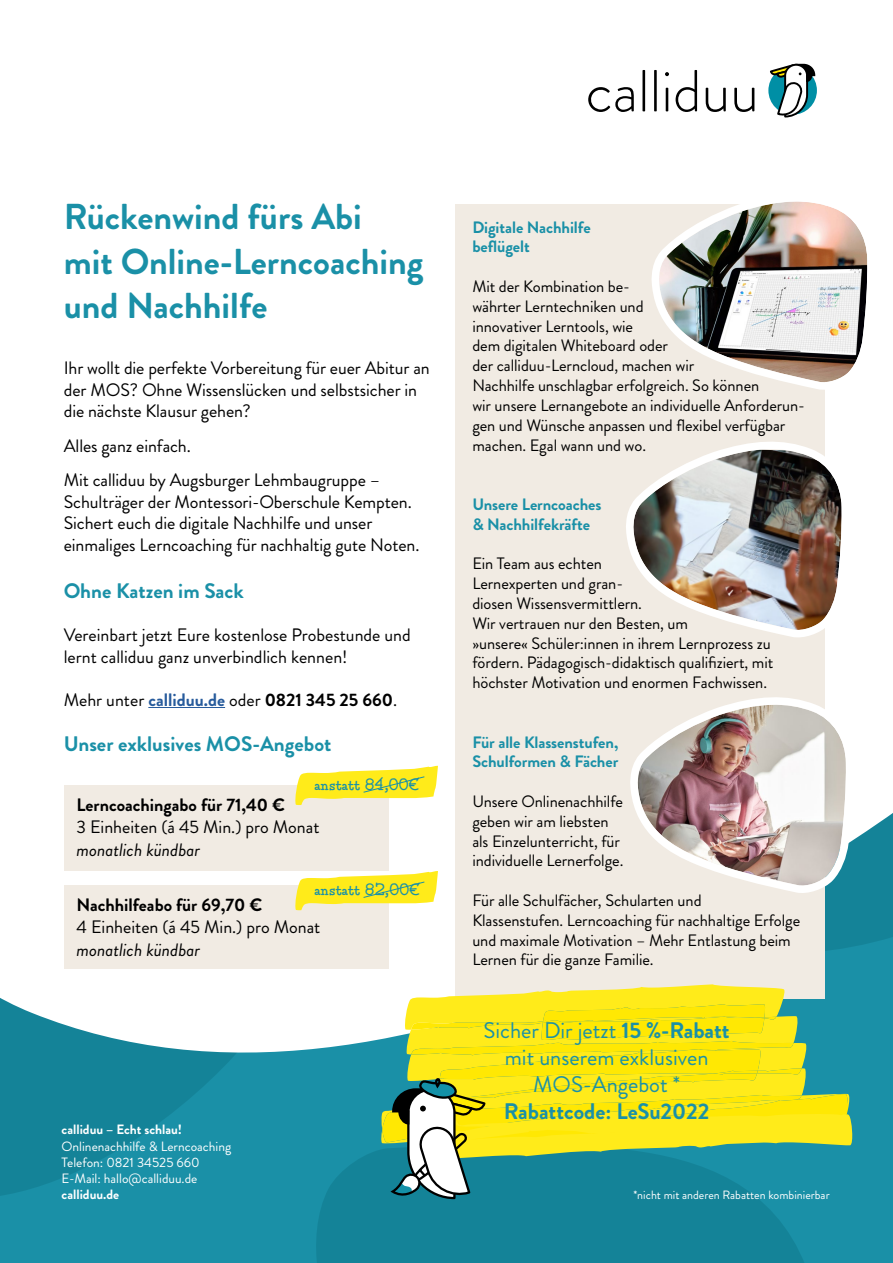
<style>
.page{position:relative;width:893px;height:1263px;background:#1a90a7}
.page>*{position:absolute;margin:0;border:0;box-sizing:border-box;transform-origin:0 0}
.t1{font:700 36px/44.5px "Brandon Grotesque";color:#1a90a7}
.t2{font:22.5px/27px "Brandon Grotesque";color:#1a90a7;text-align:center}
.t3{font:700 22.5px "Brandon Grotesque";color:#1a90a7}
.t4{font:700 21px "Brandon Grotesque";color:#1a90a7}
.t5{font:18px/21.6px "Brandon Grotesque";letter-spacing:-.005em;color:#000}
.t6{font:700 18px "Brandon Grotesque";color:#000}
.t7{font:italic 18px "Brandon Grotesque";color:#000}
.t8{font:700 18px "Grandma";color:#1a90a7}
.t9{font:16.5px/19.8px "Brandon Grotesque";letter-spacing:-.005em;color:#000}
.t10{font:700 16.5px/19.8px "Brandon Grotesque";letter-spacing:-.005em;color:#1a90a7}
.t11{font:13.5px/16.2px "Brandon Grotesque";color:#fff}
.t12{font:700 13.5px "Brandon Grotesque";color:#fff}
.t13{font:12px "Brandon Grotesque";color:#fff}
.s1{font-weight:700;color:#275b9c}
.s2{font-weight:700}
</style>
<div class="page">
<svg style="left:0;top:1088px;width:201px;height:108px;fill:#148398"></svg>
<svg style="left:316px;top:1150px;width:65px;height:113px;fill:#148398"></svg>
<div style="left:0;top:0;width:893px;height:1088px;background:#fff"></div>
<hr style="left:148px;top:707px;width:77px;height:1px;background:#275b9c">
<svg style="left:588px;top:87px;width:46px;height:25px"></svg>
<svg style="left:642px;top:70px;width:3px;height:41px"></svg>
<svg style="left:654px;top:70px;width:3px;height:41px"></svg>
<svg style="left:665px;top:72px;width:4px;height:39px"></svg>
<svg style="left:676px;top:70px;width:21px;height:42px"></svg>
<svg style="left:706px;top:88px;width:20px;height:24px"></svg>
<svg style="left:734px;top:88px;width:20px;height:24px"></svg>
<svg style="left:768px;top:64px;width:48px;height:53px;background:#87aaac"></svg>
<div style="left:64px;top:785px;width:324px;height:86px;background:#f1ebe3"></div>
<div style="left:64px;top:885px;width:324px;height:84px;background:#f1ebe3"></div>
<div style="left:455px;top:204px;width:370px;height:795px;background:#f1ebe3"></div>
<img style="left:653px;top:194px;width:218px;height:199px">
<img style="left:627px;top:442px;width:219px;height:199px">
<img style="left:631px;top:698px;width:219px;height:198px">
<svg style="left:381px;top:984px;width:473px;height:279px"></svg>
<svg style="left:294px;top:766px;width:144px;height:39px;background:#faee60"></svg>
<svg style="left:294px;top:871px;width:144px;height:39px;background:#faee60"></svg>
<h1 class="t1" style="left:64px;top:195px;width:361px">Rückenwind fürs Abi<br>mit Online-Lerncoaching und Nachhilfe</h1>
<p class="t5" style="left:64px;top:357px;width:367px">Ihr wollt die perfekte Vorbereitung für euer Abitur an der MOS? Ohne Wissenslücken und selbstsicher in die nächste Klausur gehen?</p>
<p class="t5" style="left:64px;top:429px;width:318px;line-height:34.3px">Alles ganz einfach.<br>Mit calliduu by Augsburger Lehmbaugruppe –</p>
<p class="t5" style="left:64px;top:491px;width:357px">Schulträger der Montessori-Oberschule Kempten.<br>Sichert euch die digitale Nachhilfe und unser einmaliges Lerncoaching für nachhaltig gute Noten.</p>
<p class="t4" style="left:64px;top:576px;width:181px">Ohne Katzen im Sack</p>
<p class="t5" style="left:64px;top:624px;width:349px">Vereinbart jetzt Eure kostenlose Probestunde und lernt calliduu ganz unverbindlich kennen!</p>
<p class="t5" style="left:64px;top:689px;width:335px">Mehr unter <span class="s1">calliduu.de</span> oder <span class="s2">0821 345 25 660</span>.</p>
<p class="t4" style="left:64px;top:729px;width:269px">Unser exklusives MOS-Angebot</p>
<p class="t8" style="left:314px;top:774px;width:106px">anstatt 84,00€</p>
<p class="t6" style="left:77px;top:792px;width:210px">Lerncoachingabo für 71,40 €</p>
<p class="t5" style="left:77px;top:816px;width:244px">3 Einheiten (á 45 Min.) pro Monat</p>
<p class="t7" style="left:77px;top:837px;width:125px">monatlich kündbar</p>
<p class="t8" style="left:314px;top:879px;width:107px">anstatt 82,00€</p>
<p class="t6" style="left:77px;top:892px;width:187px">Nachhilfeabo für 69,70 €</p>
<p class="t5" style="left:77px;top:917px;width:245px">4 Einheiten (á 45 Min.) pro Monat</p>
<p class="t7" style="left:77px;top:937px;width:125px">monatlich kündbar</p>
<p class="t10" style="left:472px;top:217px;width:120px">Digitale Nachhilfe beflügelt</p>
<p class="t9" style="left:472px;top:277px;width:334px">Mit der Kombination be-<br>währter Lerntechniken und<br>innovativer Lerntools, wie<br>dem digitalen Whiteboard oder<br>der calliduu-Lerncloud, machen wir<br>Nachhilfe unschlagbar erfolgreich. So können<br>wir unsere Lernangebote an individuelle Anforderun&shy;gen und Wünsche anpassen und flexibel verfügbar machen. Egal wann und wo.</p>
<p class="t10" style="left:472px;top:495px;width:131px">Unsere Lerncoaches &amp; Nachhilfekräfte</p>
<p class="t9" style="left:472px;top:554px;width:303px">Ein Team aus echten<br>Lernexperten und gran-<br>diosen Wissensvermittlern.<br>Wir vertrauen nur den Besten, um<br>»unsere« Schüler:innen in ihrem Lernprozess zu fördern. Pädagogisch-didaktisch qualifiziert, mit höchster Motivation und enormen Fachwissen.</p>
<p class="t10" style="left:472px;top:732px;width:147px">Für alle Klassenstufen,<br>Schulformen &amp; Fächer</p>
<p class="t9" style="left:472px;top:792px;width:153px">Unsere Onlinenachhilfe geben wir am liebsten als Einzelunterricht, für individuelle Lernerfolge.</p>
<p class="t9" style="left:472px;top:891px;width:329px">Für alle Schulfächer, Schularten und<br>Klassenstufen. Lerncoaching für nachhaltige Erfolge und maximale Motivation – Mehr Entlastung beim Lernen für die ganze Familie.</p>
<h2 class="t2" style="left:484px;top:1016px;width:248px">Sicher Dir jetzt <span class="s2">15 %-Rabatt </span>mit unserem exklusiven<br>MOS-Angebot *</h2>
<h2 class="t3" style="left:504px;top:1095px;width:207px">Rabattcode: LeSu2022</h2>
<p class="t12" style="left:62px;top:1120px;width:122px">calliduu – Echt schlau!</p>
<p class="t11" style="left:62px;top:1138px;width:171px">Onlinenachhilfe &amp; Lerncoaching<br>Telefon: 0821 34525 660<br>E-Mail: hallo@calliduu.de</p>
<p class="t12" style="left:62px;top:1185px;width:59px">calliduu.de</p>
<p class="t13" style="left:634px;top:1187px;width:198px">*nicht mit anderen Rabatten kombinierbar</p>
</div>
